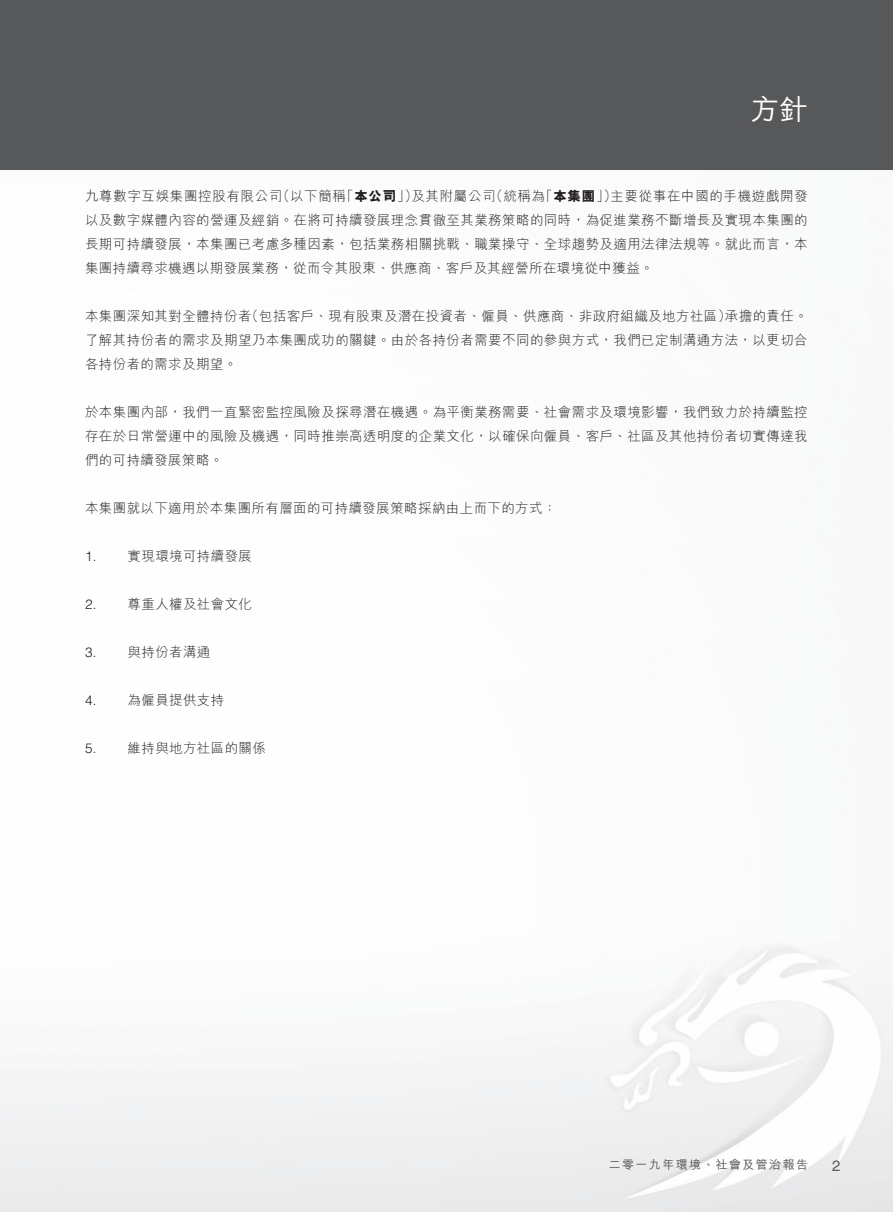
<style>
.page{position:relative;width:893px;height:1212px;background:#fff}
.page>*{position:absolute;margin:0;border:0;box-sizing:border-box;transform-origin:0 0}
.t1{font:500 28.5px "M Hei HK";color:#fff}
.t2{font:15px "Helvetica LT Std";color:#57585a}
.t3{font:300 13.5px/24px "M Hei HK";letter-spacing:.03em;color:#231f20}
.t4{font:300 13.5px "M Hei HK";letter-spacing:.05em;color:#231f20}
.t5{font:300 13.5px "Helvetica LT Std";color:#231f20}
.t6{font:500 12px "M Hei HK";letter-spacing:.115em;color:#57585a}
.s1{font-weight:800}
</style>
<div class="page">
<div style="left:0;top:0;width:893px;height:170px;background:#57585a"></div>
<h1 class="t1" style="left:751px;top:89px;width:59px">方針</h1>
<p class="t3" style="left:276px;top:184px;width:71px">（以下簡稱</p>
<p class="t3" style="left:340px;top:184px;width:79px">「<span class="s1">本公司</span>」）</p>
<p class="t3" style="left:489px;top:184px;width:57px">（統稱為</p>
<p class="t3" style="left:539px;top:184px;width:79px">「<span class="s1">本集團</span>」）</p>
<p class="t3" style="left:411px;top:184px;width:86px">及其附屬公司</p>
<p class="t3" style="left:85px;top:184px;width:724px">九尊數字互娛集團控股有限公司<br>以及數字媒體內容的營運及經銷。在將可持續發展理念貫徹至其業務策略的同時，為促進業務不斷增長及實現本集團的長期可持續發展，本集團已考慮多種因素，包括業務相關挑戰、職業操守、全球趨勢及適用法律法規等。就此而言，本集團持續尋求機遇以期發展業務，從而令其股東、供應商、客戶及其經營所在環境從中獲益。</p>
<p class="t3" style="left:725px;top:304px;width:85px">承擔的責任。</p>
<p class="t4" style="left:610px;top:189px;width:199px">主要從事在中國的手機遊戲開發</p>
<p class="t3" style="left:245px;top:304px;width:488px">（包括客戶、現有股東及潛在投資者、僱員、供應商、非政府組織及地方社區）</p>
<p class="t3" style="left:85px;top:304px;width:724px">本集團深知其對全體持份者<br>了解其持份者的需求及期望乃本集團成功的關鍵。由於各持份者需要不同的參與方式，我們已定制溝通方法，以更切合各持份者的需求及期望。</p>
<p class="t3" style="left:85px;top:400px;width:724px;text-align:justify">於本集團內部，我們一直緊密監控風險及探尋潛在機遇。為平衡業務需要、社會需求及環境影響，我們致力於持續監控存在於日常營運中的風險及機遇，同時推崇高透明度的企業文化，以確保向僱員、客戶、社區及其他持份者切實傳達我們的可持續發展策略。</p>
<p class="t3" style="left:85px;top:496px;width:473px">本集團就以下適用於本集團所有層面的可持續發展策略採納由上而下的方式：</p>
<p class="t3" style="left:128px;top:544px;width:126px">實現環境可持續發展</p>
<p class="t5" style="left:85px;top:548px;width:13px">1.</p>
<p class="t5" style="left:85px;top:596px;width:13px">2.</p>
<p class="t3" style="left:128px;top:592px;width:126px">尊重人權及社會文化</p>
<p class="t5" style="left:85px;top:644px;width:13px">3.</p>
<p class="t3" style="left:128px;top:640px;width:84px">與持份者溝通</p>
<p class="t5" style="left:85px;top:692px;width:13px">4.</p>
<p class="t3" style="left:128px;top:688px;width:98px">為僱員提供支持</p>
<p class="t5" style="left:85px;top:740px;width:13px">5.</p>
<p class="t3" style="left:128px;top:736px;width:140px">維持與地方社區的關係</p>
<p class="t6" style="left:609px;top:1156px;width:201px">二零一九年環境、社會及管治報告</p>
<p class="t2" style="left:832px;top:1156px;width:10px">2</p>
</div>
